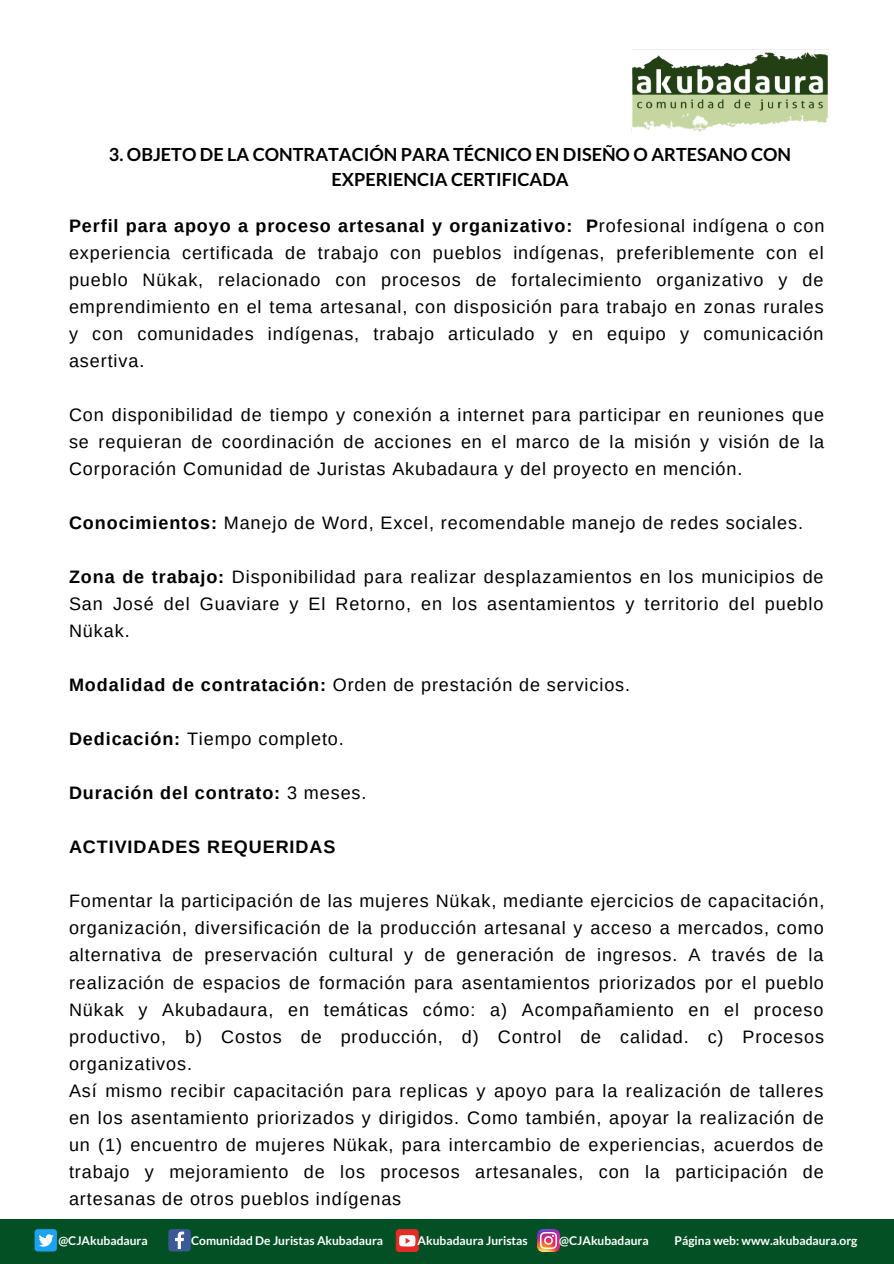
<style>
.page{position:relative;width:894px;height:1264px;background:#fff}
.page>*{position:absolute;margin:0;border:0;box-sizing:border-box;transform-origin:0 0}
.t1{font:18px/27px "Arimo";letter-spacing:.05em;color:#000;text-align:justify}
.t2{font:700 18px/24.9px "Lato";color:#000;text-align:center}
.t3{font:700 18px "Arimo";letter-spacing:.05em;color:#000}
.t4{font:700 12px "Lato";color:#fff}
.s1{font-weight:700}
.s2{font-weight:400}
</style>
<div class="page">
<div style="left:0;top:1219px;width:893px;height:44px;background:#035024"></div>
<img style="left:631px;top:49px;width:198px;height:82px">
<svg style="left:168px;top:1229px;width:23px;height:22px"></svg>
<svg style="left:35px;top:1229px;width:22px;height:22px"></svg>
<div style="left:395px;top:1229px;width:23px;height:22px;background:#e52d27;border-radius:3px"></div>
<svg style="left:399px;top:1235px;width:16px;height:11px"></svg>
<img style="left:537px;top:1229px;width:22px;height:21px">
<p class="t2" style="left:109px;top:142px;width:683px">3. OBJETO DE LA CONTRATACIÓN PARA TÉCNICO EN DISEÑO O ARTESANO CON<br>EXPERIENCIA CERTIFICADA</p>
<p class="t1" style="left:69px;top:212px;width:756px"><span class="s1">Perfil para apoyo a proceso artesanal y organizativo: P</span>rofesional indígena o con experiencia certificada de trabajo con pueblos indígenas, preferiblemente con el pueblo Nükak, relacionado con procesos de fortalecimiento organizativo y de emprendimiento en el tema artesanal, con disposición para trabajo en zonas rurales y con comunidades indígenas, trabajo articulado y en equipo y comunicación asertiva.</p>
<p class="t1" style="left:69px;top:401px;width:756px">Con disponibilidad de tiempo y conexión a internet para participar en reuniones que se requieran de coordinación de acciones en el marco de la misión y visión de la Corporación Comunidad de Juristas Akubadaura y del proyecto en mención.</p>
<p class="t1" style="left:69px;top:509px;width:735px"><span class="s1">Conocimientos:</span> Manejo de Word, Excel, recomendable manejo de redes sociales.</p>
<p class="t1" style="left:69px;top:563px;width:755px"><span class="s1">Zona de trabajo:</span> Disponibilidad para realizar desplazamientos en los municipios de San José del Guaviare y El Retorno, en los asentamientos y territorio del pueblo Nükak.</p>
<p class="t1" style="left:69px;top:671px;width:562px"><span class="s1">Modalidad de contratación:</span> Orden de prestación de servicios.</p>
<p class="t1" style="left:69px;top:725px;width:276px"><span class="s1">Dedicación:</span> Tiempo completo.</p>
<p class="t3" style="left:69px;top:783px;width:299px">Duración del contrato: <span class="s2">3 meses.</span></p>
<p class="t3" style="left:69px;top:837px;width:268px">ACTIVIDADES REQUERIDAS</p>
<p class="t1" style="left:69px;top:887px;width:756px;text-align:left">Fomentar la participación de las mujeres Nükak, mediante ejercicios de capacitación, organización, diversificación de la producción artesanal y acceso a mercados, como alternativa de preservación cultural y de generación de ingresos. A través de la realización de espacios de formación para asentamientos priorizados por el pueblo Nükak y Akubadaura, en temáticas cómo: a) Acompañamiento en el proceso productivo, b) Costos de producción, d) Control de calidad. c) Procesos organizativos.<br>Así mismo recibir capacitación para replicas y apoyo para la realización de talleres en los asentamiento priorizados y dirigidos. Como también, apoyar la realización de un (1) encuentro de mujeres Nükak, para intercambio de experiencias, acuerdos de trabajo y mejoramiento de los procesos artesanales, con la participación de artesanas de otros pueblos indígenas</p>
<p class="t4" style="left:58px;top:1233px;width:91px">@CJAkubadaura</p>
<p class="t4" style="left:191px;top:1233px;width:193px">Comunidad De Juristas Akubadaura</p>
<p class="t4" style="left:417px;top:1233px;width:112px">Akubadaura Juristas</p>
<p class="t4" style="left:559px;top:1233px;width:91px">@CJAkubadaura</p>
<p class="t4" style="left:674px;top:1233px;width:184px">Página web: www.akubadaura.org</p>
</div>
